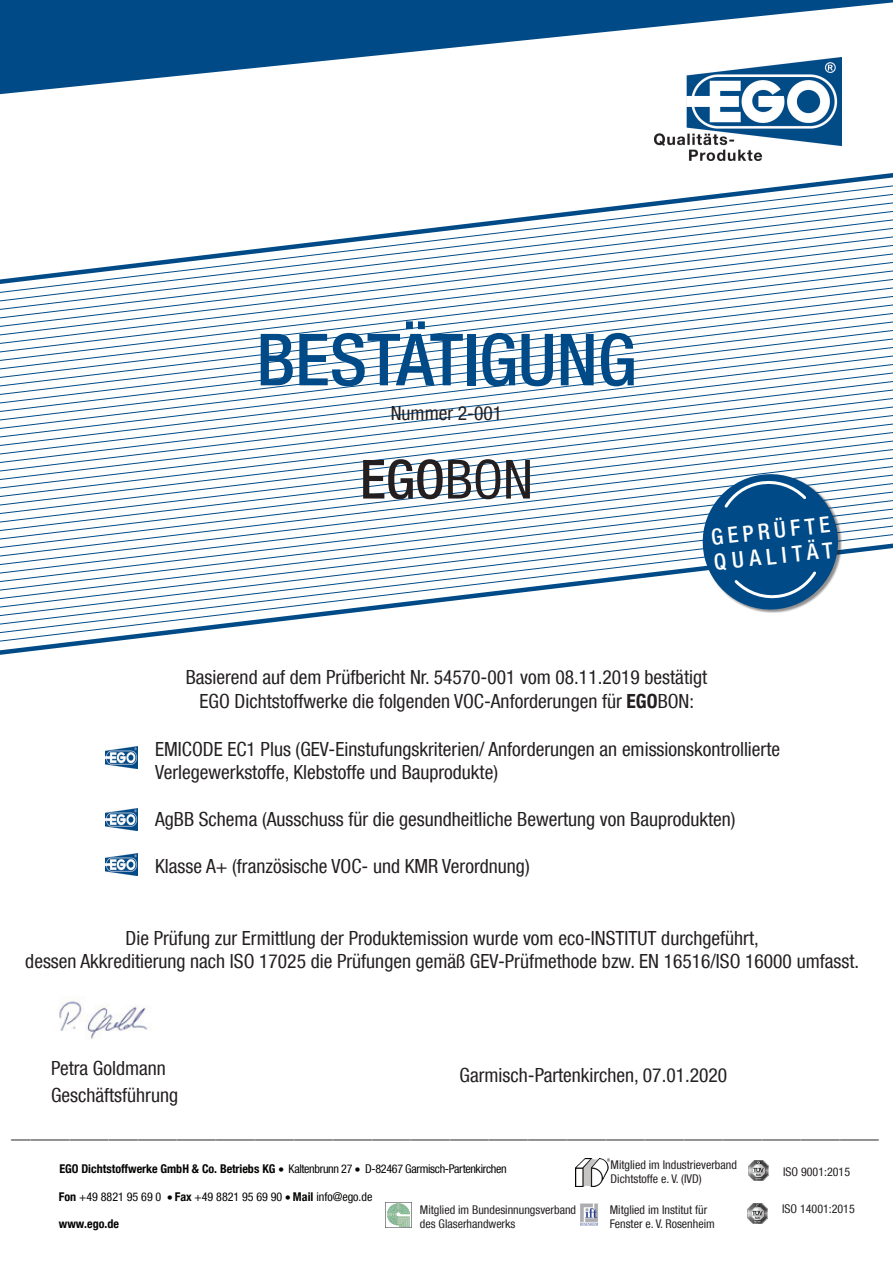
<style>
.page{position:relative;width:893px;height:1263px;background:#fff}
.page>*{position:absolute;margin:0;border:0;box-sizing:border-box;transform-origin:0 0}
.t1{font:500 condensed 72px "Helvetica Neue LT Com";color:#004b87}
.t2{font:500 condensed 54px "Helvetica Neue LT Com";color:#231f20}
.t3{font:500 condensed 22.35px/25.5px "Helvetica Neue LT Com";color:#fff}
.t4{font:condensed 19.5px/23.4px "Helvetica Neue LT Com";color:#231f20;text-align:center}
.t5{font:condensed 12px/14.4px "Helvetica Neue LT Com";color:#231f20}
.t6{font:condensed 12px "Helvetica Neue LT Com";letter-spacing:-.025em;color:#040503}
.t7{font:condensed 12px "Helvetica Neue LT Com";color:#040503}
.t8{font:700 condensed 12px "Helvetica Neue LT Com";color:#040503}
.s1{font-weight:400}
.s2{font-weight:700}
</style>
<div class="page">
<svg style="left:0;top:388px;width:893px;height:8px"></svg>
<svg style="left:0;top:396px;width:893px;height:9px"></svg>
<svg style="left:0;top:405px;width:893px;height:8px"></svg>
<svg style="left:0;top:413px;width:893px;height:9px"></svg>
<svg style="left:0;top:422px;width:893px;height:8px"></svg>
<svg style="left:0;top:430px;width:893px;height:9px"></svg>
<svg style="left:0;top:439px;width:893px;height:8px"></svg>
<svg style="left:0;top:447px;width:893px;height:9px"></svg>
<svg style="left:0;top:456px;width:893px;height:8px"></svg>
<svg style="left:0;top:464px;width:893px;height:9px"></svg>
<svg style="left:0;top:473px;width:893px;height:8px"></svg>
<svg style="left:0;top:481px;width:893px;height:9px"></svg>
<svg style="left:0;top:490px;width:893px;height:8px"></svg>
<svg style="left:0;top:498px;width:893px;height:9px"></svg>
<svg style="left:0;top:507px;width:893px;height:8px"></svg>
<svg style="left:0;top:515px;width:893px;height:9px"></svg>
<svg style="left:0;top:524px;width:893px;height:8px"></svg>
<svg style="left:0;top:532px;width:893px;height:113px"></svg>
<svg style="left:0;top:173px;width:893px;height:215px"></svg>
<svg style="left:696px;top:467px;width:149px;height:149px"></svg>
<svg style="left:0;top:0;width:893px;height:94px;fill:#004b87"></svg>
<img style="left:654px;top:57px;width:187px;height:104px">
<img style="left:59px;top:997px;width:89px;height:42px">
<img style="left:580px;top:1204px;width:18px;height:21px">
<img style="left:748px;top:1160px;width:20px;height:20px">
<img style="left:385px;top:1202px;width:27px;height:26px">
<img style="left:576px;top:1158px;width:33px;height:29px">
<img style="left:747px;top:1204px;width:20px;height:20px">
<img style="left:105px;top:747px;width:33px;height:21px">
<img style="left:105px;top:809px;width:33px;height:21px">
<img style="left:105px;top:853px;width:33px;height:22px">
<h1 class="t1" style="left:256px;top:317px;width:382px">BESTÄTIGUNG</h1>
<p class="t4" style="left:391px;top:401px;width:113px">Nummer 2-001</p>
<h2 class="t2" style="left:360px;top:447px;width:175px">EGO<span class="s1">BON</span></h2>
<p class="t3" style="left:710px;top:524px;width:121px;rotate:-6deg">GEPRÜFTE<br>QUALITÄT</p>
<p class="t4" style="left:186px;top:666px;width:523px">Basierend auf dem Prüfbericht Nr. 54570-001 vom 08.11.2019 bestätigt<br>EGO Dichtstoffwerke die folgenden VOC-Anforderungen für <span class="s2">EGO</span>BON:</p>
<p class="t4" style="left:155px;top:737px;width:626px;text-align:left">EMICODE EC1 Plus (GEV-Einstufungskriterien/ Anforderungen an emissionskontrollierte<br>Verlegewerkstoffe, Klebstoffe und Bauprodukte)</p>
<p class="t4" style="left:155px;top:807px;width:582px">AgBB Schema (Ausschuss für die gesundheitliche Bewertung von Bauprodukten)</p>
<p class="t4" style="left:155px;top:854px;width:376px">Klasse A+ (französische VOC- und KMR Verordnung)</p>
<p class="t4" style="left:25px;top:926px;width:835px">Die Prüfung zur Ermittlung der Produktemission wurde vom eco-INSTITUT durchgeführt,<br>dessen Akkreditierung nach ISO 17025 die Prüfungen gemäß GEV-Prüfmethode bzw. EN 16516/ISO 16000 umfasst.</p>
<p class="t4" style="left:51px;top:1054px;width:129px;line-height:27px;text-align:left">Petra Goldmann<br>Geschäftsführung</p>
<p class="t4" style="left:460px;top:1063px;width:269px">Garmisch-Partenkirchen, 07.01.2020</p>
<p class="t4" style="left:11px;top:1119px;width:869px">_________________________________________________________________________________________</p>
<p class="t6" style="left:59px;top:1162px;width:449px"><span class="s2">EGO Dichtstoffwerke GmbH &amp; Co. Betriebs KG</span> • Kaltenbrunn 27 • D-82467 Garmisch-Partenkirchen</p>
<p class="t7" style="left:59px;top:1189px;width:315px"><span class="s2">Fon</span> +49 8821 95 69 0 • <span class="s2">Fax</span> +49 8821 95 69 90 • <span class="s2">Mail</span> info@ego.de</p>
<p class="t8" style="left:59px;top:1217px;width:62px">www.ego.de</p>
<p class="t5" style="left:420px;top:1202px;width:158px">Mitglied im Bundesinnungsverband des Glaserhandwerks</p>
<p class="t5" style="left:611px;top:1157px;width:128px">Mitglied im Industrieverband<br>Dichtstoffe e. V. (IVD)</p>
<p class="t5" style="left:610px;top:1202px;width:106px">Mitglied im Institut für<br>Fenster e. V. Rosenheim</p>
<p class="t5" style="left:783px;top:1164px;width:68px">ISO 9001:2015</p>
<p class="t5" style="left:782px;top:1201px;width:74px">ISO 14001:2015</p>
</div>
